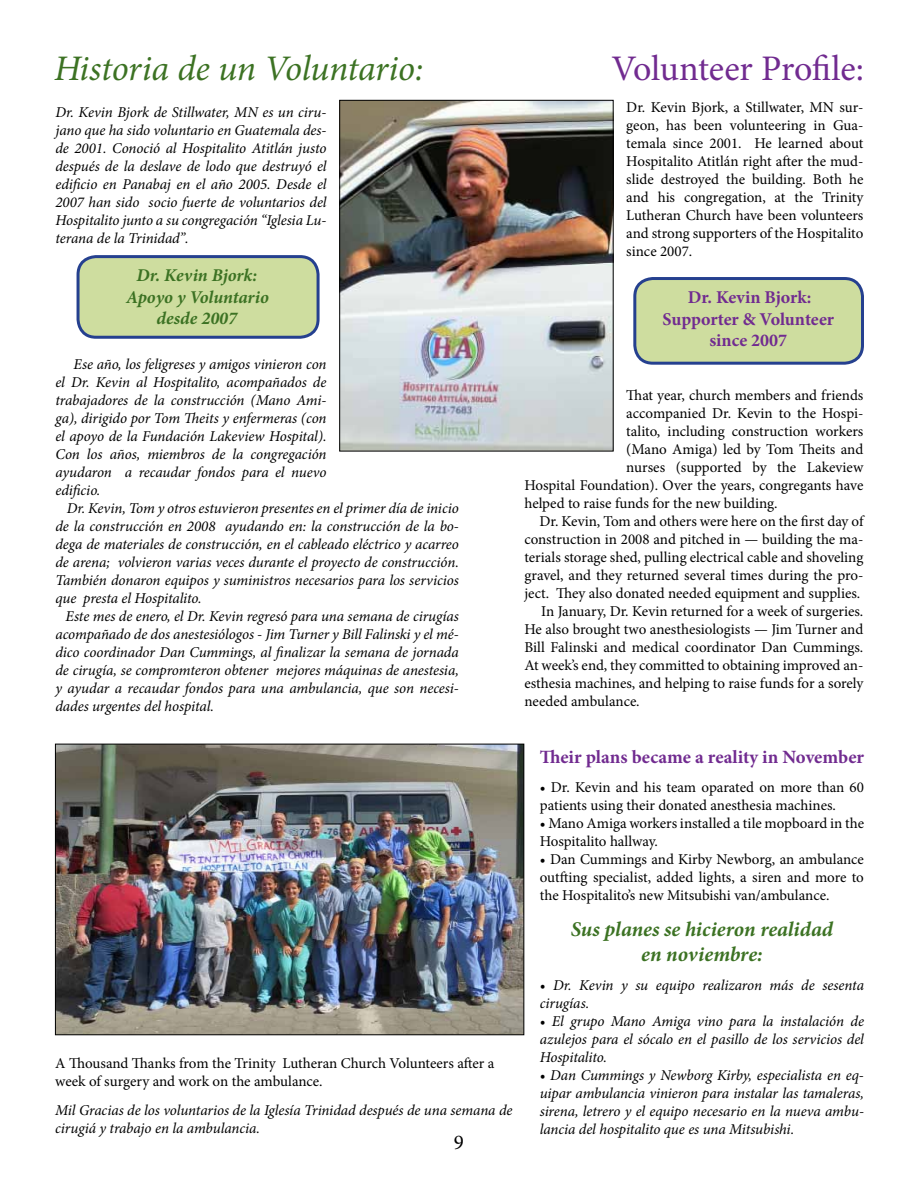
<style>
.page{position:relative;width:918px;height:1188px;background:#fff}
.page>*{position:absolute;margin:0;border:0;box-sizing:border-box;transform-origin:0 0}
.t1{font:italic 36px "Minion Pro";letter-spacing:-.01em;color:#3c7223}
.t2{font:36px "Minion Pro";letter-spacing:-.01em;color:#712b90}
.t3{font:italic 700 21px/25.2px "Minion Pro";letter-spacing:-.005em;color:#3c7223;text-align:center}
.t4{font:21px "Minion Pro";color:#000}
.t5{font:700 18.75px "Minion Pro";letter-spacing:-.005em;color:#712b90}
.t6{font:700 18px/21.6px "Minion Pro";color:#712b90;text-align:center}
.t7{font:italic 700 18px/21.6px "Minion Pro";color:#3c7223;text-align:center}
.t8{font:italic 15px/18px "Minion Pro";letter-spacing:-.005em;color:#000;text-align:justify}
.t9{font:15px/18px "Minion Pro";letter-spacing:-.005em;color:#000}
</style>
<div class="page">
<img style="left:341px;top:102px;width:271px;height:347px">
<div style="left:339px;top:100px;width:275px;height:351px;border:1px solid #000"></div>
<img style="left:57px;top:746px;width:465px;height:287px">
<div style="left:55px;top:744px;width:469px;height:291px;border:1px solid #000"></div>
<div style="left:78px;top:257px;width:240px;height:80px;background:#cedd9f;border-radius:18px"></div>
<div style="left:77px;top:255px;width:243px;height:84px;border:3px solid #25408f;border-radius:18px"></div>
<div style="left:635px;top:279px;width:228px;height:84px;background:#cedd9f;border-radius:18px"></div>
<div style="left:633px;top:277px;width:231px;height:88px;border:3px solid #25408f;border-radius:18px"></div>
<h1 class="t1" style="left:54px;top:44px;width:371px">Historia de un Voluntario:</h1>
<p class="t8" style="left:55px;top:103px;width:273px">Dr. Kevin Bjork de Stillwater, MN es un ciru&shy;jano que ha sido voluntario en Guatemala des&shy;de 2001. Conoció al Hospitalito Atitlán justo después de la deslave de lodo que destruyó el edificio en Panabaj en el año 2005. Desde el 2007 han sido socio fuerte de voluntarios del Hospitalito junto a su congregación “Iglesia Lu&shy;terana de la Trinidad”.</p>
<p class="t7" style="left:126px;top:264px;width:144px">Dr. Kevin Bjork:<br>Apoyo y Voluntario desde 2007</p>
<p class="t8" style="left:55px;top:355px;width:273px;text-indent:18px">Ese año, los feligreses y amigos vinieron con el Dr. Kevin al Hospitalito, acompañados de trabajadores de la construcción (Mano Ami&shy;ga), dirigido por Tom Theits y enfermeras (con el apoyo de la Fundación Lakeview Hospital).<br>Con los años, miembros de la congregación ayudaron a recaudar fondos para el nuevo edificio.</p>
<p class="t8" style="left:55px;top:499px;width:405px;text-indent:11px">Dr. Kevin, Tom y otros estuvieron presentes en el primer día de inicio de la construcción en 2008 ayudando en: la construcción de la bo&shy;dega de materiales de construcción, en el cableado eléctrico y acarreo de arena; volvieron varias veces durante el proyecto de construcción.<br>También donaron equipos y suministros necesarios para los servicios que presta el Hospitalito.</p>
<p class="t8" style="left:55px;top:607px;width:405px;text-indent:10px">Este mes de enero, el Dr. Kevin regresó para una semana de cirugías acompañado de dos anestesiólogos - Jim Turner y Bill Falinski y el mé&shy;dico coordinador Dan Cummings, al finalizar la semana de jornada de cirugía, se compromteron obtener mejores máquinas de anestesia, y ayudar a recaudar fondos para una ambulancia, que son necesi&shy;dades urgentes del hospital.</p>
<h1 class="t2" style="left:611px;top:45px;width:254px">Volunteer Profile:</h1>
<p class="t9" style="left:626px;top:99px;width:239px;text-align:justify">Dr. Kevin Bjork, a Stillwater, MN sur&shy;geon, has been volunteering in Gua&shy;temala since 2001. He learned about Hospitalito Atitlán right after the mud&shy;slide destroyed the building. Both he and his congregation, at the Trinity Lutheran Church have been volunteers and strong supporters of the Hospitalito since 2007.</p>
<p class="t6" style="left:663px;top:286px;width:173px">Dr. Kevin Bjork:<br>Supporter &amp; Volunteer since 2007</p>
<p class="t9" style="left:626px;top:387px;width:239px">That year, church members and friends</p>
<p class="t9" style="left:626px;top:405px;width:239px">accompanied Dr. Kevin to the Hospi-</p>
<p class="t9" style="left:626px;top:423px;width:239px">talito, including construction workers</p>
<p class="t9" style="left:626px;top:441px;width:239px">(Mano Amiga) led by Tom Theits and</p>
<p class="t9" style="left:626px;top:459px;width:239px">nurses (supported by the Lakeview</p>
<p class="t9" style="left:524px;top:477px;width:341px">Hospital Foundation). Over the years, congregants have</p>
<p class="t9" style="left:524px;top:495px;width:255px">helped to raise funds for the new building.</p>
<p class="t9" style="left:539px;top:513px;width:326px">Dr. Kevin, Tom and others were here on the first day of</p>
<p class="t9" style="left:524px;top:531px;width:340px">construction in 2008 and pitched in — building the ma-</p>
<p class="t9" style="left:524px;top:549px;width:340px">terials storage shed, pulling electrical cable and shoveling</p>
<p class="t9" style="left:524px;top:567px;width:341px">gravel, and they returned several times during the pro-</p>
<p class="t9" style="left:524px;top:585px;width:338px">ject. They also donated needed equipment and supplies.</p>
<p class="t9" style="left:541px;top:603px;width:324px">In January, Dr. Kevin returned for a week of surgeries.</p>
<p class="t9" style="left:524px;top:621px;width:340px">He also brought two anesthesiologists — Jim Turner and</p>
<p class="t9" style="left:524px;top:639px;width:340px">Bill Falinski and medical coordinator Dan Cummings.</p>
<p class="t9" style="left:524px;top:657px;width:340px">At week’s end, they committed to obtaining improved an-</p>
<p class="t9" style="left:524px;top:675px;width:341px">esthesia machines, and helping to raise funds for a sorely</p>
<p class="t9" style="left:524px;top:693px;width:117px">needed ambulance.</p>
<p class="t9" style="left:55px;top:1055px;width:441px">A Thousand Thanks from the Trinity Lutheran Church Volunteers after a week of surgery and work on the ambulance.</p>
<p class="t8" style="left:55px;top:1101px;width:459px">Mil Gracias de los voluntarios de la Iglesía Trinidad después de una semana de cirugiá y trabajo en la ambulancia.</p>
<h2 class="t4" style="left:454px;top:1128px;width:12px">9</h2>
<p class="t5" style="left:540px;top:744px;width:326px">Their plans became a reality in November</p>
<p class="t9" style="left:540px;top:778px;width:326px">• Dr. Kevin and his team oparated on more than 60 patients using their donated anesthesia machines.</p>
<p class="t9" style="left:540px;top:814px;width:326px">• Mano Amiga workers installed a tile mopboard in the<br>Hospitalito hallway.</p>
<p class="t9" style="left:540px;top:850px;width:326px;text-align:justify">• Dan Cummings and Kirby Newborg, an ambulance outfting specialist, added lights, a siren and more to the Hospitalito’s new Mitsubishi van/ambulance.</p>
<h2 class="t3" style="left:571px;top:916px;width:264px">Sus planes se hicieron realidad en noviembre:</h2>
<p class="t8" style="left:540px;top:976px;width:326px">• Dr. Kevin y su equipo realizaron más de sesenta cirugías.</p>
<p class="t8" style="left:540px;top:1012px;width:326px">• El grupo Mano Amiga vino para la instalación de azulejos para el sócalo en el pasillo de los servicios del Hospitalito.</p>
<p class="t8" style="left:540px;top:1066px;width:326px">• Dan Cummings y Newborg Kirby, especialista en eq&shy;uipar ambulancia vinieron para instalar las tamaleras, sirena, letrero y el equipo necesario en la nueva ambu&shy;lancia del hospitalito que es una Mitsubishi.</p>
</div>
